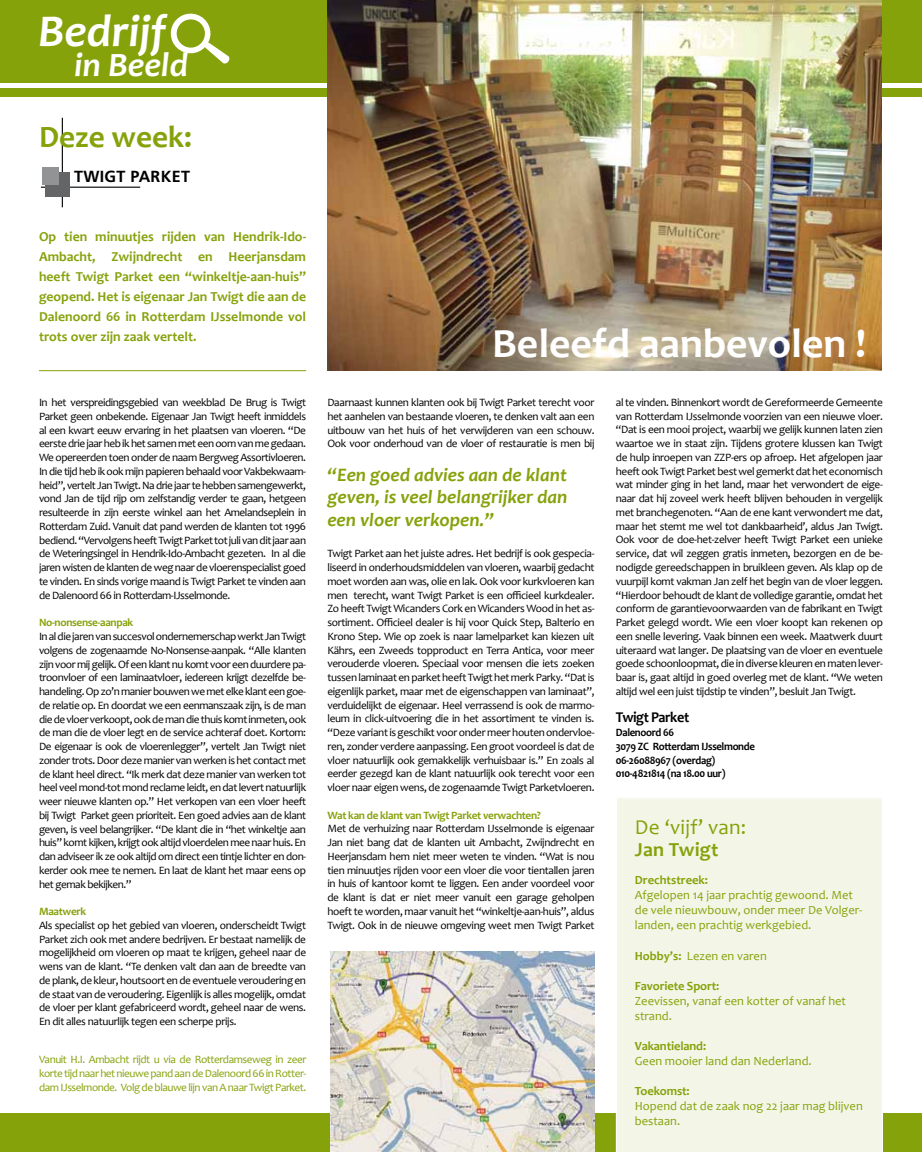
<style>
.page{position:relative;width:922px;height:1152px;background:#fff}
.page>*{position:absolute;margin:0;border:0;box-sizing:border-box;transform-origin:0 0}
.t1{font:italic 700 45.88px "Candara";color:#fff}
.t2{font:700 41.75px "Candara";color:#fff}
.t3{font:italic 700 34.38px "Candara";color:#fff}
.t4{font:700 31.25px "Candara";color:#86a20b}
.t5{font:21.25px "Candara";letter-spacing:.01em;color:#86a20b}
.t6{font:700 20px "Candara";letter-spacing:.01em;color:#86a20b}
.t7{font:italic 700 19.12px/23px "Candara";color:#86a20b;text-align:justify}
.t8{font:700 16.12px "Frutiger";letter-spacing:.02em;color:#000}
.t9{font:700 15px "Candara";letter-spacing:-.03em;color:#000;scale:.95 1}
.t10{font:700 13.75px/20px "Candara";color:#86a20b;text-align:justify}
.t11{font:12.5px/15px "Candara";color:#86a20b}
.t12{font:700 12.5px "Candara";letter-spacing:-.01em;color:#86a20b}
.t13{font:11.25px/13.8px "Candara";letter-spacing:-.03em;color:#000;text-align:justify}
.t14{font:11.25px/13.8px "Candara";letter-spacing:-.04em;color:#86a20b;text-align:justify}
.t15{font:700 11.25px/13.8px "Candara";letter-spacing:-.03em;color:#000;scale:.95 1}
.t16{font:700 11.25px "Candara";letter-spacing:-.03em;color:#86a20b}
.s1{font-weight:700}
</style>
<div class="page">
<hr style="left:62px;top:118px;width:1px;height:89px;background:#000">
<hr style="left:41px;top:187px;width:99px;height:1px;background:#000">
<div style="left:46px;top:172px;width:24px;height:24px;background:#646567"></div>
<div style="left:42px;top:167px;width:16px;height:17px;background:#929395"></div>
<div style="left:0;top:0;width:921px;height:96px;background:#86a20b"></div>
<hr style="left:0;top:83px;width:921px;height:4px;background:#fff">
<svg style="left:170px;top:13px;width:60px;height:51px"></svg>
<div style="left:0;top:1113px;width:921px;height:39px;background:#86a20b"></div>
<div style="left:615px;top:799px;width:267px;height:353px;background:#f3f6e7"></div>
<img style="left:327px;top:0;width:554px;height:371px">
<hr style="left:39px;top:370px;width:267px;height:1px;background:#86a20b">
<img style="left:331px;top:952px;width:263px;height:200px">
<h1 class="t1" style="left:38px;top:3px;width:129px">Bedrijf</h1>
<h3 class="t3" style="left:74px;top:44px;width:115px">in Beeld</h3>
<h3 class="t4" style="left:39px;top:118px;width:154px">Deze week:</h3>
<h3 class="t8" style="left:74px;top:167px;width:117px">TWIGT PARKET</h3>
<p class="t10" style="left:39px;top:227px;width:268px">Op tien minuutjes rijden van Hendrik-Ido-Ambacht, Zwijndrecht en Heerjansdam heeft Twigt Parket een “winkeltje-aan-huis” geopend. Het is eigenaar Jan Twigt die aan de Dalenoord 66 in Rotterdam IJsselmonde vol trots over zijn zaak vertelt.</p>
<p class="t13" style="left:39px;top:396px;width:268px">In het verspreidingsgebied van weekblad De Brug is Twigt Parket geen onbekende. Eigenaar Jan Twigt heeft inmiddels al een kwart eeuw ervaring in het plaatsen van vloeren. “De eerste drie jaar heb ik het samen met een oom van me gedaan.<br>We opereerden toen onder de naam Bergweg Assortivloeren.<br>In die tijd heb ik ook mijn papieren behaald voor Vakbekwaam&shy;heid”, vertelt Jan Twigt. Na drie jaar te hebben samengewerkt, vond Jan de tijd rijp om zelfstandig verder te gaan, hetgeen resulteerde in zijn eerste winkel aan het Amelandseplein in Rotterdam Zuid. Vanuit dat pand werden de klanten tot 1996 bediend. “Vervolgens heeft Twigt Parket tot juli van dit jaar aan de Weteringsingel in Hendrik-Ido-Ambacht gezeten. In al die jaren wisten de klanten de weg naar de vloerenspecialist goed te vinden. En sinds vorige maand is Twigt Parket te vinden aan de Dalenoord 66 in Rotterdam-IJsselmonde.</p>
<p class="t16" style="left:39px;top:616px;width:96px">No-nonsense-aanpak</p>
<p class="t13" style="left:39px;top:629px;width:268px">In al die jaren van succesvol ondernemerschap werkt Jan Twigt volgens de zogenaamde No-Nonsense-aanpak. “Alle klanten zijn voor mij gelijk. Of een klant nu komt voor een duurdere pa&shy;troonvloer of een laminaatvloer, iedereen krijgt dezelfde be&shy;handeling. Op zo’n manier bouwen we met elke klant een goe&shy;de relatie op. En doordat we een eenmanszaak zijn, is de man die de vloer verkoopt, ook de man die thuis komt inmeten, ook de man die de vloer legt en de service achteraf doet. Kortom:<br>De eigenaar is ook de vloerenlegger”, vertelt Jan Twigt niet zonder trots. Door deze manier van werken is het contact met de klant heel direct. “Ik merk dat deze manier van werken tot heel veel mond-tot mond reclame leidt, en dat levert natuurlijk weer nieuwe klanten op.” Het verkopen van een vloer heeft bij Twigt Parket geen prioriteit. Een goed advies aan de klant geven, is veel belangrijker. “De klant die in “het winkeltje aan huis” komt kijken, krijgt ook altijd vloerdelen mee naar huis. En dan adviseer ik ze ook altijd om direct een tintje lichter en don&shy;kerder ook mee te nemen. En laat de klant het maar eens op het gemak bekijken.”</p>
<p class="t16" style="left:39px;top:904px;width:49px">Maatwerk</p>
<p class="t13" style="left:39px;top:918px;width:268px">Als specialist op het gebied van vloeren, onderscheidt Twigt Parket zich ook met andere bedrijven. Er bestaat namelijk de mogelijkheid om vloeren op maat te krijgen, geheel naar de wens van de klant. “Te denken valt dan aan de breedte van de plank, de kleur, houtsoort en de eventuele veroudering en de staat van de veroudering. Eigenlijk is alles mogelijk, omdat de vloer per klant gefabriceerd wordt, geheel naar de wens.<br>En dit alles natuurlijk tegen een scherpe prijs.</p>
<p class="t14" style="left:39px;top:1052px;width:269px">Vanuit H.I. Ambacht rijdt u via de Rotterdamseweg in zeer korte tijd naar het nieuwe pand aan de Dalenoord 66 in Rotter&shy;dam IJsselmonde. Volg de blauwe lijn van A naar Twigt Parket.</p>
<h2 class="t2" style="left:492px;top:318px;width:375px">Beleefd aanbevolen !</h2>
<p class="t13" style="left:327px;top:395px;width:268px">Daarnaast kunnen klanten ook bij Twigt Parket terecht voor het aanhelen van bestaande vloeren, te denken valt aan een uitbouw van het huis of het verwijderen van een schouw.<br>Ook voor onderhoud van de vloer of restauratie is men bij</p>
<h3 class="t7" style="left:327px;top:463px;width:241px">“Een goed advies aan de klant geven, is veel belangrijker dan een vloer verkopen.”</h3>
<p class="t13" style="left:327px;top:547px;width:268px">Twigt Parket aan het juiste adres. Het bedrijf is ook gespecia&shy;liseerd in onderhoudsmiddelen van vloeren, waarbij gedacht moet worden aan was, olie en lak. Ook voor kurkvloeren kan men terecht, want Twigt Parket is een officieel kurkdealer.<br>Zo heeft Twigt Wicanders Cork en Wicanders Wood in het as&shy;sortiment. Officieel dealer is hij voor Quick Step, Balterio en Krono Step. Wie op zoek is naar lamelparket kan kiezen uit Kährs, een Zweeds topproduct en Terra Antica, voor meer verouderde vloeren. Speciaal voor mensen die iets zoeken tussen laminaat en parket heeft Twigt het merk Parky. “Dat is eigenlijk parket, maar met de eigenschappen van laminaat”, verduidelijkt de eigenaar. Heel verrassend is ook de marmo&shy;leum in click-uitvoering die in het assortiment te vinden is. “Deze variant is geschikt voor onder meer houten ondervloe&shy;ren, zonder verdere aanpassing. Een groot voordeel is dat de vloer natuurlijk ook gemakkelijk verhuisbaar is.” En zoals al eerder gezegd kan de klant natuurlijk ook terecht voor een vloer naar eigen wens, de zogenaamde Twigt Parketvloeren.</p>
<p class="t16" style="left:327px;top:808px;width:215px">Wat kan de klant van Twigt Parket verwachten?</p>
<p class="t13" style="left:327px;top:822px;width:268px">Met de verhuizing naar Rotterdam IJsselmonde is eigenaar Jan niet bang dat de klanten uit Ambacht, Zwijndrecht en Heerjansdam hem niet meer weten te vinden. “Wat is nou tien minuutjes rijden voor een vloer die voor tientallen jaren in huis of kantoor komt te liggen. Een ander voordeel voor de klant is dat er niet meer vanuit een garage geholpen hoeft te worden, maar vanuit het “winkeltje-aan-huis”, aldus Twigt. Ook in de nieuwe omgeving weet men Twigt Parket</p>
<p class="t13" style="left:615px;top:395px;width:268px">al te vinden. Binnenkort wordt de Gereformeerde Gemeente van Rotterdam IJsselmonde voorzien van een nieuwe vloer. “Dat is een mooi project, waarbij we gelijk kunnen laten zien waartoe we in staat zijn. Tijdens grotere klussen kan Twigt de hulp inroepen van ZZP-ers op afroep. Het afgelopen jaar heeft ook Twigt Parket best wel gemerkt dat het economisch wat minder ging in het land, maar het verwondert de eige&shy;naar dat hij zoveel werk heeft blijven behouden in vergelijk met branchegenoten. “Aan de ene kant verwondert me dat, maar het stemt me wel tot dankbaarheid’, aldus Jan Twigt.<br>Ook voor de doe-het-zelver heeft Twigt Parket een unieke service, dat wil zeggen gratis inmeten, bezorgen en de be&shy;nodigde gereedschappen in bruikleen geven. Als klap op de vuurpijl komt vakman Jan zelf het begin van de vloer leggen. “Hierdoor behoudt de klant de volledige garantie, omdat het conform de garantievoorwaarden van de fabrikant en Twigt Parket gelegd wordt. Wie een vloer koopt kan rekenen op een snelle levering. Vaak binnen een week. Maatwerk duurt uiteraard wat langer. De plaatsing van de vloer en eventuele goede schoonloopmat, die in diverse kleuren en maten lever&shy;baar is, gaat altijd in goed overleg met de klant. “We weten altijd wel een juist tijdstip te vinden”, besluit Jan Twigt.</p>
<h3 class="t9" style="left:615px;top:708px;width:79px">Twigt Parket</h3>
<p class="t15" style="left:615px;top:725px;width:148px">Dalenoord 66<br>3079 ZC Rotterdam IJsselmonde<br>06-26088967 (overdag)<br>010-4821814 (na 18.00 uur)</p>
<h3 class="t5" style="left:634px;top:814px;width:113px">De ‘vijf’ van:</h3>
<h3 class="t6" style="left:634px;top:837px;width:85px">Jan Twigt</h3>
<p class="t12" style="left:634px;top:873px;width:75px">Drechtstreek:</p>
<p class="t11" style="left:634px;top:888px;width:229px">Afgelopen 14 jaar prachtig gewoond. Met de vele nieuwbouw, onder meer De Volger&shy;landen, een prachtig werkgebied.</p>
<p class="t11" style="left:634px;top:948px;width:133px"><span class="s1">Hobby’s:</span> Lezen en varen</p>
<p class="t12" style="left:634px;top:978px;width:86px">Favoriete Sport:</p>
<p class="t11" style="left:634px;top:993px;width:213px">Zeevissen, vanaf een kotter of vanaf het strand.</p>
<p class="t12" style="left:634px;top:1038px;width:73px">Vakantieland:</p>
<p class="t11" style="left:634px;top:1053px;width:178px">Geen mooier land dan Nederland.</p>
<p class="t12" style="left:634px;top:1083px;width:56px">Toekomst:</p>
<p class="t11" style="left:634px;top:1098px;width:229px">Hopend dat de zaak nog 22 jaar mag blijven bestaan.</p>
</div>
